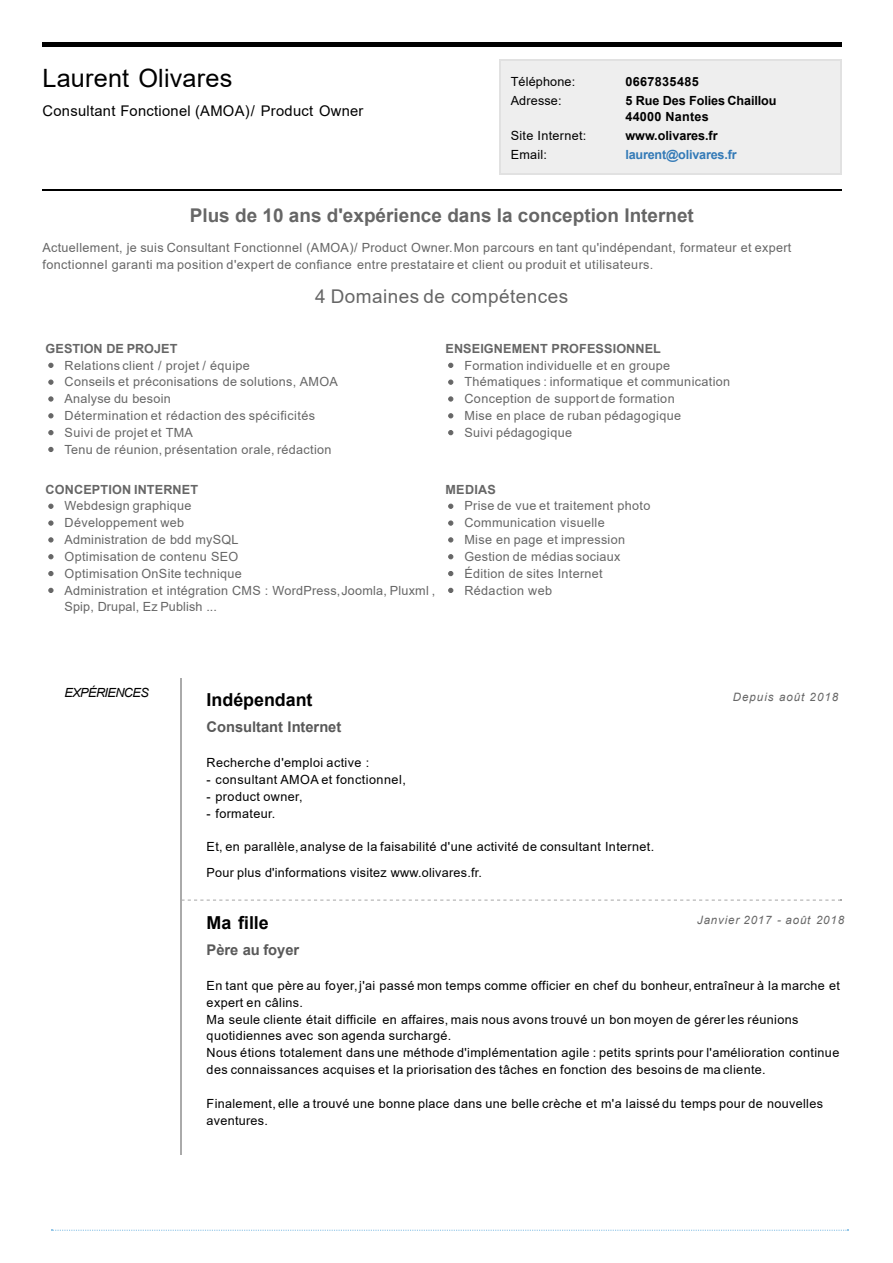
<style>
.page{position:relative;width:893px;height:1263px;background:#fff}
.page>*{position:absolute;margin:0;border:0;box-sizing:border-box;transform-origin:0 0}
.t1{font:25.2px "Arial";letter-spacing:.01em;color:#000}
.t2{font:700 18.9px "Arial";color:#666}
.t3{font:18.9px "Arial";letter-spacing:.025em;color:#666}
.t4{font:700 17.85px "Arial";color:#000}
.t5{font:14.7px "Arial";letter-spacing:.02em;color:#000}
.t6{font:700 14.7px "Arial";letter-spacing:-.005em;color:#595959}
.t7{font:12.6px/16.8px "Arial";letter-spacing:.025em;color:#666}
.t8{font:12.6px/16.8px "Arial";letter-spacing:.025em;color:#000}
.t9{font:700 12.6px "Arial";letter-spacing:.01em;color:#666}
.t10{font:700 12.6px/16.8px "Arial";letter-spacing:-.005em;color:#000}
.t11{font:700 12.6px "Arial";letter-spacing:-.015em;color:#337ab7}
.t12{font:italic 12.6px "Arial";letter-spacing:-.045em;color:#000}
.t13{font:700 12.6px "Arial";letter-spacing:.025em;color:#000}
.t14{font:italic 11.55px "Arial";letter-spacing:.07em;color:#666}
</style>
<div class="page">
<svg style="left:52px;top:1230px;width:796px;height:1px"></svg>
<div style="left:42px;top:42px;width:800px;height:5px;background:#000"></div>
<hr style="left:42px;top:190px;width:800px;height:1px;background:#000">
<div style="left:499px;top:59px;width:342px;height:116px;background:#eee"></div>
<hr style="left:499px;top:59px;width:342px;height:1px;background:#e1e1e1">
<hr style="left:499px;top:174px;width:342px;height:1px;background:#e1e1e1">
<hr style="left:499px;top:59px;width:1px;height:116px;background:#e1e1e1">
<hr style="left:840px;top:59px;width:1px;height:116px;background:#e1e1e1">
<svg style="left:48px;top:363px;width:6px;height:5px"></svg>
<svg style="left:48px;top:380px;width:6px;height:5px"></svg>
<svg style="left:48px;top:396px;width:6px;height:6px"></svg>
<svg style="left:48px;top:413px;width:6px;height:5px"></svg>
<svg style="left:48px;top:430px;width:6px;height:5px"></svg>
<svg style="left:48px;top:447px;width:6px;height:5px"></svg>
<svg style="left:448px;top:363px;width:5px;height:5px"></svg>
<svg style="left:448px;top:380px;width:5px;height:5px"></svg>
<svg style="left:448px;top:396px;width:5px;height:6px"></svg>
<svg style="left:448px;top:413px;width:5px;height:5px"></svg>
<svg style="left:448px;top:430px;width:5px;height:5px"></svg>
<svg style="left:48px;top:504px;width:6px;height:5px"></svg>
<svg style="left:48px;top:520px;width:6px;height:6px"></svg>
<svg style="left:48px;top:537px;width:6px;height:6px"></svg>
<svg style="left:48px;top:554px;width:6px;height:5px"></svg>
<svg style="left:48px;top:571px;width:6px;height:5px"></svg>
<svg style="left:48px;top:588px;width:6px;height:5px"></svg>
<svg style="left:448px;top:504px;width:5px;height:5px"></svg>
<svg style="left:448px;top:520px;width:5px;height:6px"></svg>
<svg style="left:448px;top:537px;width:5px;height:6px"></svg>
<svg style="left:448px;top:554px;width:5px;height:5px"></svg>
<svg style="left:448px;top:571px;width:5px;height:5px"></svg>
<svg style="left:448px;top:588px;width:5px;height:5px"></svg>
<svg style="left:181px;top:900px;width:660px;height:1px"></svg>
<hr style="left:180px;top:678px;width:1px;height:223px;background:#aaa">
<hr style="left:180px;top:901px;width:1px;height:253px;background:#aaa">
<h1 class="t1" style="left:42px;top:60px;width:191px">Laurent Olivares</h1>
<p class="t5" style="left:42px;top:101px;width:322px">Consultant Fonctionel (AMOA)/ Product Owner</p>
<p class="t8" style="left:510px;top:73px;width:66px">Téléphone:</p>
<p class="t13" style="left:625px;top:72px;width:75px">0667835485</p>
<p class="t8" style="left:510px;top:92px;width:52px">Adresse:</p>
<p class="t10" style="left:625px;top:92px;width:153px">5 Rue Des Folies Chaillou<br>44000 Nantes</p>
<p class="t8" style="left:510px;top:127px;width:77px">Site Internet:</p>
<p class="t10" style="left:625px;top:128px;width:94px">www.olivares.fr</p>
<p class="t8" style="left:510px;top:146px;width:38px">Email:</p>
<p class="t11" style="left:625px;top:146px;width:113px">laurent@olivares.fr</p>
<h2 class="t2" style="left:190px;top:202px;width:505px">Plus de 10 ans d'expérience dans la conception Internet</h2>
<p class="t7" style="left:42px;top:239px;width:750px">Actuellement, je suis Consultant Fonctionnel (AMOA)/ Product Owner.Mon parcours en tant qu'indépendant, formateur et expert fonctionnel garanti ma position d'expert de confiance entre prestataire et client ou produit et utilisateurs.</p>
<h2 class="t3" style="left:315px;top:284px;width:255px">4 Domaines de compétences</h2>
<p class="t9" style="left:46px;top:339px;width:133px">GESTION DE PROJET</p>
<p class="t7" style="left:65px;top:357px;width:275px">Relations client / projet / équipe<br>Conseils et préconisations de solutions, AMOA Analyse du besoin<br>Détermination et rédaction des spécificités Suivi de projet et TMA<br>Tenu de réunion, présentation orale, rédaction</p>
<p class="t9" style="left:445px;top:339px;width:217px">ENSEIGNEMENT PROFESSIONNEL</p>
<p class="t7" style="left:464px;top:357px;width:267px">Formation individuelle et en groupe Thématiques : informatique et communication Conception de support de formation<br>Mise en place de ruban pédagogique<br>Suivi pédagogique</p>
<p class="t9" style="left:46px;top:480px;width:154px">CONCEPTION INTERNET</p>
<p class="t7" style="left:65px;top:498px;width:372px">Webdesign graphique<br>Développement web<br>Administration de bdd mySQL<br>Optimisation de contenu SEO<br>Optimisation OnSite technique<br>Administration et intégration CMS : WordPress,Joomla, Pluxml ,<br>Spip, Drupal, Ez Publish ...</p>
<p class="t9" style="left:445px;top:480px;width:52px">MEDIAS</p>
<p class="t7" style="left:464px;top:498px;width:187px">Prise de vue et traitement photo<br>Communication visuelle<br>Mise en page et impression<br>Gestion de médias sociaux<br>Édition de sites Internet<br>Rédaction web</p>
<p class="t12" style="left:65px;top:684px;width:86px">EXPÉRIENCES</p>
<h3 class="t4" style="left:207px;top:687px;width:107px">Indépendant</h3>
<p class="t6" style="left:207px;top:717px;width:136px">Consultant Internet</p>
<p class="t8" style="left:207px;top:754px;width:164px">Recherche d'emploi active :</p>
<p class="t8" style="left:207px;top:771px;width:201px">- consultant AMOA et fonctionnel,</p>
<p class="t8" style="left:207px;top:788px;width:97px">- product owner,</p>
<p class="t8" style="left:207px;top:805px;width:70px">- formateur.</p>
<p class="t8" style="left:207px;top:834px;width:449px;line-height:26.2px">Et, en parallèle,analyse de la faisabilité d'une activité de consultant Internet.<br>Pour plus d'informations visitez www.olivares.fr.</p>
<h3 class="t4" style="left:207px;top:910px;width:64px">Ma fille</h3>
<p class="t6" style="left:207px;top:940px;width:94px">Père au foyer</p>
<p class="t14" style="left:732px;top:689px;width:107px">Depuis août 2018</p>
<p class="t14" style="left:697px;top:912px;width:148px">Janvier 2017 - août 2018</p>
<p class="t8" style="left:207px;top:977px;width:634px">En tant que père au foyer,j'ai passé mon temps comme officier en chef du bonheur, entraîneur à la marche et expert en câlins.<br>Ma seule cliente était difficile en affaires, mais nous avons trouvé un bon moyen de gérer les réunions quotidiennes avec son agenda surchargé.<br>Nous étions totalement dans une méthode d'implémentation agile : petits sprints pour l'amélioration continue des connaissances acquises et la priorisation des tâches en fonction des besoins de ma cliente.</p>
<p class="t8" style="left:207px;top:1095px;width:618px">Finalement, elle a trouvé une bonne place dans une belle crèche et m'a laissé du temps pour de nouvelles aventures.</p>
</div>
